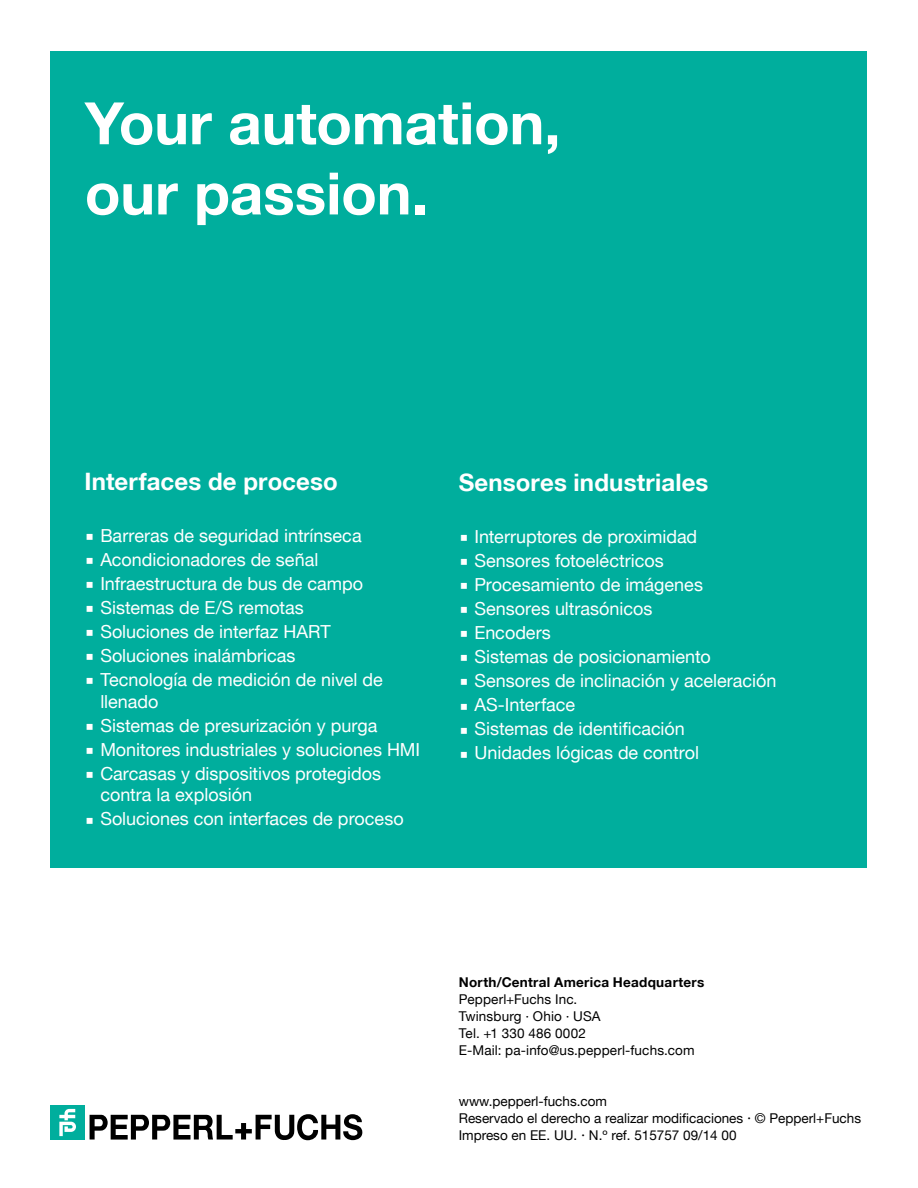
<style>
.page{position:relative;width:918px;height:1188px;background:#fff}
.page>*{position:absolute;margin:0;border:0;box-sizing:border-box;transform-origin:0 0}
.t1{font:700 58.5px/70.2px "Helvetica Neue LT";color:#fff}
.t2{font:700 24px "Helvetica Neue LT";letter-spacing:.005em;color:#fff}
.t3{font:18px/24px "Helvetica Neue LT";color:#fff}
.t4{font:13.5px/17px "Helvetica Neue LT";color:#000}
.t5{font:700 13.5px "Helvetica Neue LT";letter-spacing:.02em;color:#000}
.s1{font-size:15px}
</style>
<div class="page">
<div style="left:51px;top:51px;width:816px;height:816px;background:#00ae9d"></div>
<svg style="left:90px;top:1114px;width:273px;height:26px"></svg>
<div style="left:51px;top:1106px;width:34px;height:34px;background:#00ae9d"></div>
<svg style="left:59px;top:1109px;width:17px;height:27px"></svg>
<h1 class="t1" style="left:85px;top:87px;width:477px">Your automation, our passion.</h1>
<h2 class="t2" style="left:85px;top:467px;width:255px">Interfaces de proceso</h2>
<p class="t3" style="left:100px;top:523px;width:284px">Barreras de seguridad intrínseca<br>Acondicionadores de señal<br>Infraestructura de bus de campo<br>Sistemas de E/S remotas<br>Soluciones de interfaz HART<br>Soluciones inalámbricas<br>Tecnología de medición de nivel de</p>
<p class="t3" style="left:100px;top:689px;width:321px">llenado<br>Sistemas de presurización y purga<br>Monitores industriales y soluciones HMI<br>Carcasas y dispositivos protegidos</p>
<p class="t3" style="left:100px;top:783px;width:305px">contra la explosión<br>Soluciones con interfaces de proceso</p>
<h2 class="t2" style="left:459px;top:468px;width:251px">Sensores industriales</h2>
<p class="t3" style="left:475px;top:524px;width:304px">Interruptores de proximidad<br>Sensores fotoeléctricos<br>Procesamiento de imágenes<br>Sensores ultrasónicos<br>Encoders<br>Sistemas de posicionamiento<br>Sensores de inclinación y aceleración<br>AS-Interface<br>Sistemas de identificación<br>Unidades lógicas de control</p>
<p class="t5" style="left:459px;top:973px;width:247px">North/Central America Headquarters</p>
<p class="t4" style="left:459px;top:990px;width:237px">Pepperl+Fuchs Inc.<br>Twinsburg · Ohio · USA<br>Tel. +1 330 486 0002<br>E-Mail: pa-info@us.pepperl-fuchs.com</p>
<p class="t4" style="left:459px;top:1092px;width:404px">www.pepperl-fuchs.com<br>Reservado el derecho a realizar modificaciones <span class="s1">·</span> © Pepperl+Fuchs<br>Impreso en EE. UU. <span class="s1">·</span> N.º ref. 515757 09/14 00</p>
</div>
